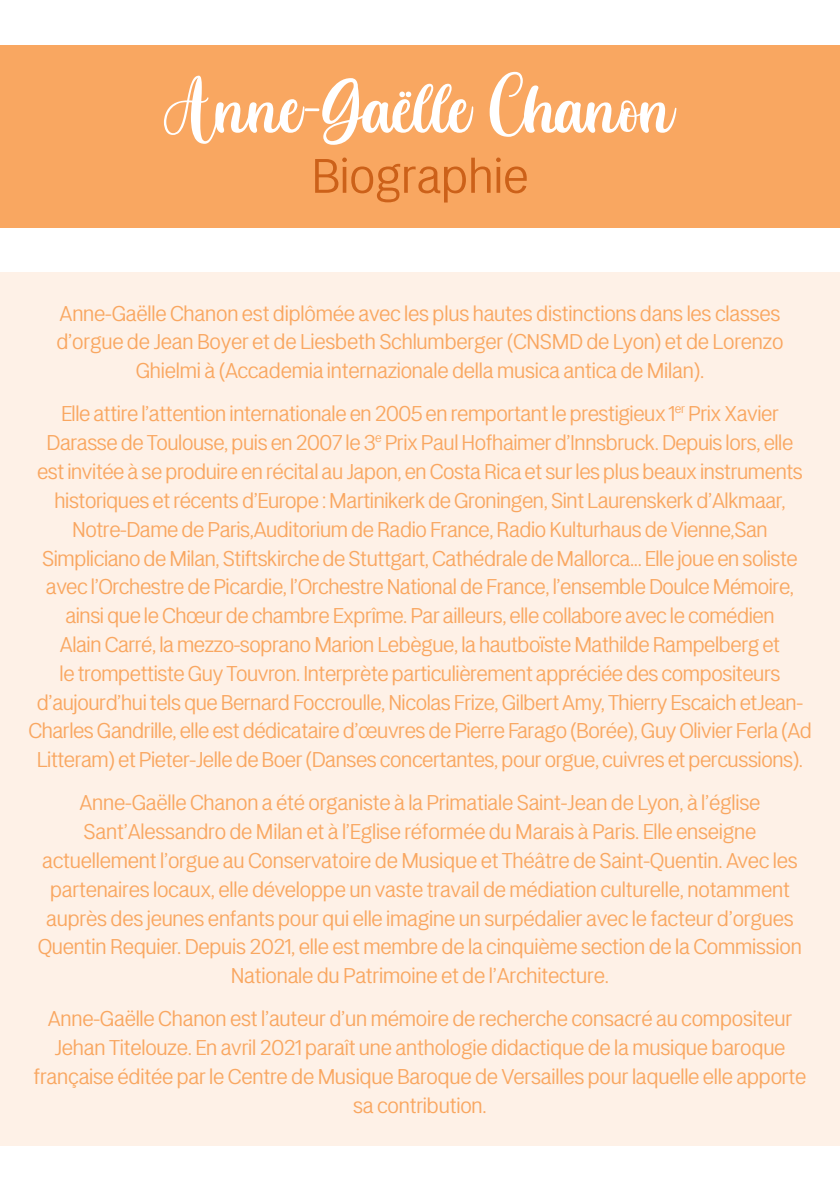
<style>
.page{position:relative;width:840px;height:1191px;background:#fff}
.page>*{position:absolute;margin:0;border:0;box-sizing:border-box;transform-origin:0 0}
.t1{font:66.2px "Butterfly";color:#fff}
.t2{font:54.2px "LT Amber";color:#cc6119}
.t3{font:24px/28.8px "LT Amber";letter-spacing:-.015em;color:#f9a761;text-align:center}
</style>
<div class="page">
<div style="left:0;top:272px;width:839px;height:873px;background:#fef1e7"></div>
<div style="left:0;top:45px;width:839px;height:183px;background:#f9a761"></div>
<h1 class="t1" style="left:166px;top:59px;width:508px">Anne-Gaëlle Chanon</h1>
<h2 class="t2" style="left:311px;top:148px;width:218px">Biographie</h2>
<p class="t3" style="left:56px;top:299px;width:728px">Anne-Gaëlle Chanon est diplômée avec les plus hautes distinctions dans les classes d’orgue de Jean Boyer et de Liesbeth Schlumberger (CNSMD de Lyon) et de Lorenzo<br>Ghielmi à (Accademia internazionale della musica antica de Milan).</p>
<p class="t3" style="left:28px;top:400px;width:784px">Elle attire l’attention internationale en 2005 en remportant le prestigieux 1<sup>er</sup> Prix Xavier Darasse de Toulouse, puis en 2007 le 3<sup>e</sup> Prix Paul Hofhaimer d’Innsbruck. Depuis lors, elle<br>est invitée à se produire en récital au Japon, en Costa Rica et sur les plus beaux instruments historiques et récents d’Europe : Martinikerk de Groningen, Sint Laurenskerk d’Alkmaar, Notre-Dame de Paris,Auditorium de Radio France, Radio Kulturhaus de Vienne,San Simpliciano de Milan, Stiftskirche de Stuttgart, Cathédrale de Mallorca... Elle joue en soliste avec l’Orchestre de Picardie, l’Orchestre National de France, l’ensemble Doulce Mémoire, ainsi que le Chœur de chambre Exprîme. Par ailleurs, elle collabore avec le comédien<br>Alain Carré, la mezzo-soprano Marion Lebègue, la hautboïste Mathilde Rampelberg et<br>le trompettiste Guy Touvron. Interprète particulièrement appréciée des compositeurs d’aujourd’hui tels que Bernard Foccroulle, Nicolas Frize, Gilbert Amy, Thierry Escaich etJean-Charles Gandrille, elle est dédicataire d’œuvres de Pierre Farago (Borée), Guy Olivier Ferla (Ad Litteram) et Pieter-Jelle de Boer (Danses concertantes, pour orgue, cuivres et percussions).</p>
<p class="t3" style="left:38px;top:789px;width:765px">Anne-Gaëlle Chanon a été organiste à la Primatiale Saint-Jean de Lyon, à l’église Sant’Alessandro de Milan et à l’Eglise réformée du Marais à Paris. Elle enseigne actuellement l’orgue au Conservatoire de Musique et Théâtre de Saint-Quentin. Avec les partenaires locaux, elle développe un vaste travail de médiation culturelle, notamment auprès des jeunes enfants pour qui elle imagine un surpédalier avec le facteur d’orgues Quentin Requier. Depuis 2021, elle est membre de la cinquième section de la Commission Nationale du Patrimoine et de l’Architecture.</p>
<p class="t3" style="left:33px;top:1005px;width:774px">Anne-Gaëlle Chanon est l’auteur d’un mémoire de recherche consacré au compositeur Jehan Titelouze. En avril 2021 paraît une anthologie didactique de la musique baroque française éditée par le Centre de Musique Baroque de Versailles pour laquelle elle apporte sa contribution.</p>
</div>
